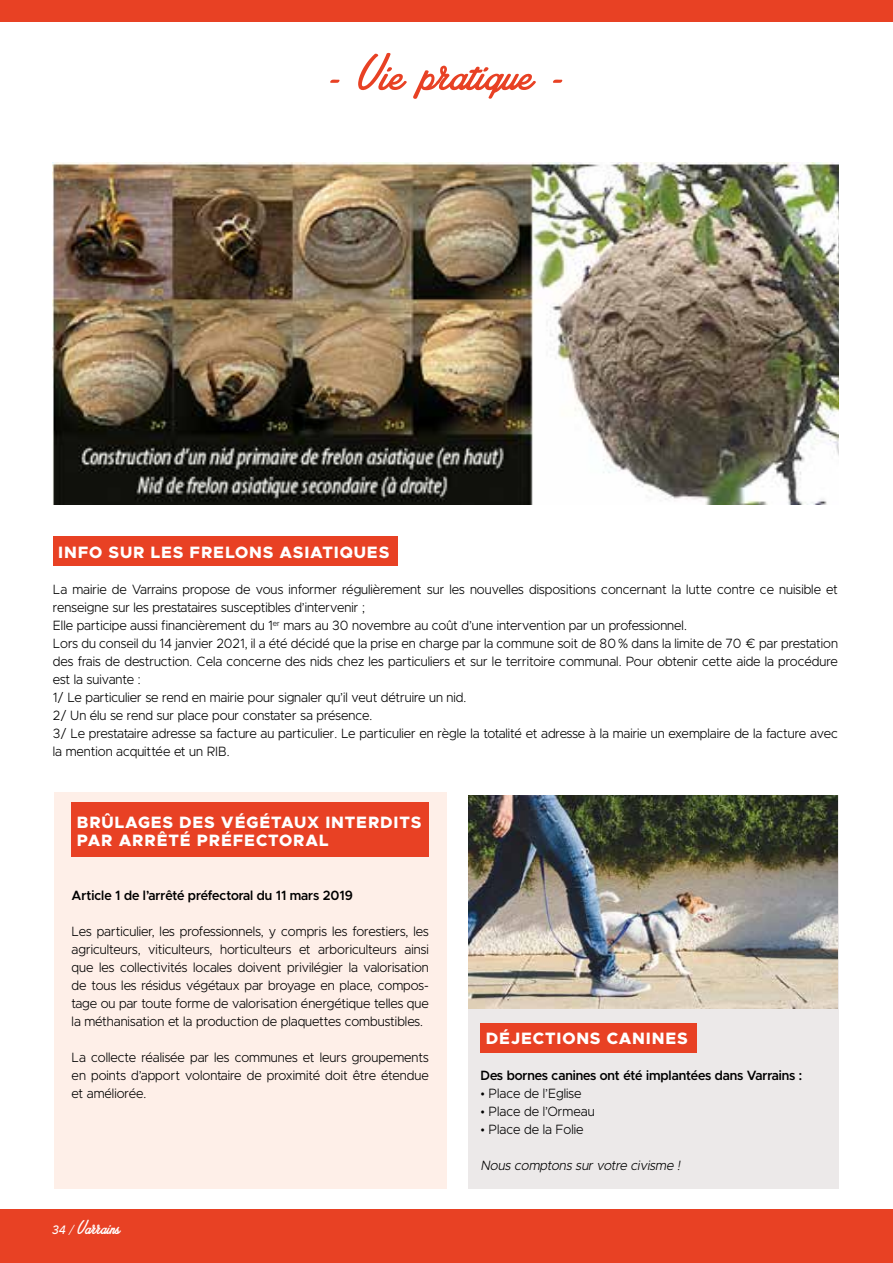
<style>
.page{position:relative;width:893px;height:1263px;background:#fff}
.page>*{position:absolute;margin:0;border:0;box-sizing:border-box;transform-origin:0 0}
.t1{font:54px "Amplify Personal Use Only";color:#e84124}
.t2{font:21px "Amplify Personal Use Only";color:#fff;scale:.9 1}
.t3{font:800 16.5px/18px "Metropolis";letter-spacing:.05em;color:#fff}
.t4{font:300 13.5px/18px "Metropolis";color:#000;text-align:justify;scale:.95 1}
.t5{font:600 13.5px "Metropolis";color:#000;scale:.95 1}
.t6{font:italic 300 13.5px "Metropolis";color:#000;scale:.95 1}
.s1{font-family:"Metropolis";font-weight:500;font-style:italic;font-size:12.3px}
.s2{font-family:"Metropolis";font-weight:300;font-style:italic;font-size:12.3px}
</style>
<div class="page">
<div style="left:0;top:1209px;width:893px;height:54px;background:#e84124"></div>
<div style="left:0;top:0;width:893px;height:21px;background:#e84124"></div>
<div style="left:468px;top:795px;width:371px;height:393px;background:#ece9e9"></div>
<div style="left:54px;top:792px;width:392px;height:396px;background:#feefe8"></div>
<div style="left:72px;top:803px;width:357px;height:54px;background:#e84124"></div>
<img style="left:53px;top:162px;width:786px;height:342px">
<div style="left:53px;top:536px;width:344px;height:30px;background:#e84124"></div>
<div style="left:480px;top:1023px;width:217px;height:29px;background:#e84124"></div>
<img style="left:469px;top:795px;width:369px;height:213px">
<h1 class="t1" style="left:327px;top:44px;width:239px">- Vie pratique -</h1>
<p class="t3" style="left:58px;top:543px;width:333px">INFO SUR LES FRELONS ASIATIQUES</p>
<p class="t4" style="left:53px;top:580px;width:828px;text-align:left">La mairie de Varrains propose de vous informer régulièrement sur les nouvelles dispositions concernant la lutte contre ce nuisible et renseigne sur les prestataires susceptibles d’intervenir ;<br>Elle participe aussi financièrement du 1<sup>er</sup> mars au 30 novembre au coût d’une intervention par un professionnel.<br>Lors du conseil du 14 janvier 2021, il a été décidé que la prise en charge par la commune soit de 80% dans la limite de 70 € par prestation des frais de destruction. Cela concerne des nids chez les particuliers et sur le territoire communal. Pour obtenir cette aide la procédure est la suivante :<br>1/ Le particulier se rend en mairie pour signaler qu’il veut détruire un nid.<br>2/ Un élu se rend sur place pour constater sa présence.<br>3/ Le prestataire adresse sa facture au particulier. Le particulier en règle la totalité et adresse à la mairie un exemplaire de la facture avec la mention acquittée et un RIB.</p>
<p class="t3" style="left:77px;top:813px;width:346px">BRÛLAGES DES VÉGÉTAUX INTERDITS<br>PAR ARRÊTÉ PRÉFECTORAL</p>
<p class="t5" style="left:72px;top:887px;width:298px">Article 1 de l’arrêté préfectoral du 11 mars 2019</p>
<p class="t4" style="left:72px;top:922px;width:377px">Les particulier, les professionnels, y compris les forestiers, les agriculteurs, viticulteurs, horticulteurs et arboriculteurs ainsi que les collectivités locales doivent privilégier la valorisation de tous les résidus végétaux par broyage en place, compos&shy;tage ou par toute forme de valorisation énergétique telles que la méthanisation et la production de plaquettes combustibles.</p>
<p class="t4" style="left:72px;top:1048px;width:377px">La collecte réalisée par les communes et leurs groupements en points d’apport volontaire de proximité doit être étendue et améliorée.</p>
<h2 class="t2" style="left:52px;top:1215px;width:77px"><span class="s1">34</span> <span class="s2">/</span> Varrains</h2>
<p class="t3" style="left:486px;top:1029px;width:203px">DÉJECTIONS CANINES</p>
<p class="t5" style="left:480px;top:1067px;width:340px">Des bornes canines ont été implantées dans Varrains :</p>
<p class="t4" style="left:480px;top:1084px;width:108px">• Place de l’Eglise</p>
<p class="t4" style="left:480px;top:1102px;width:122px">• Place de l’Ormeau</p>
<p class="t4" style="left:480px;top:1120px;width:110px">• Place de la Folie</p>
<p class="t6" style="left:480px;top:1157px;width:215px">Nous comptons survotre civisme !</p>
</div>
